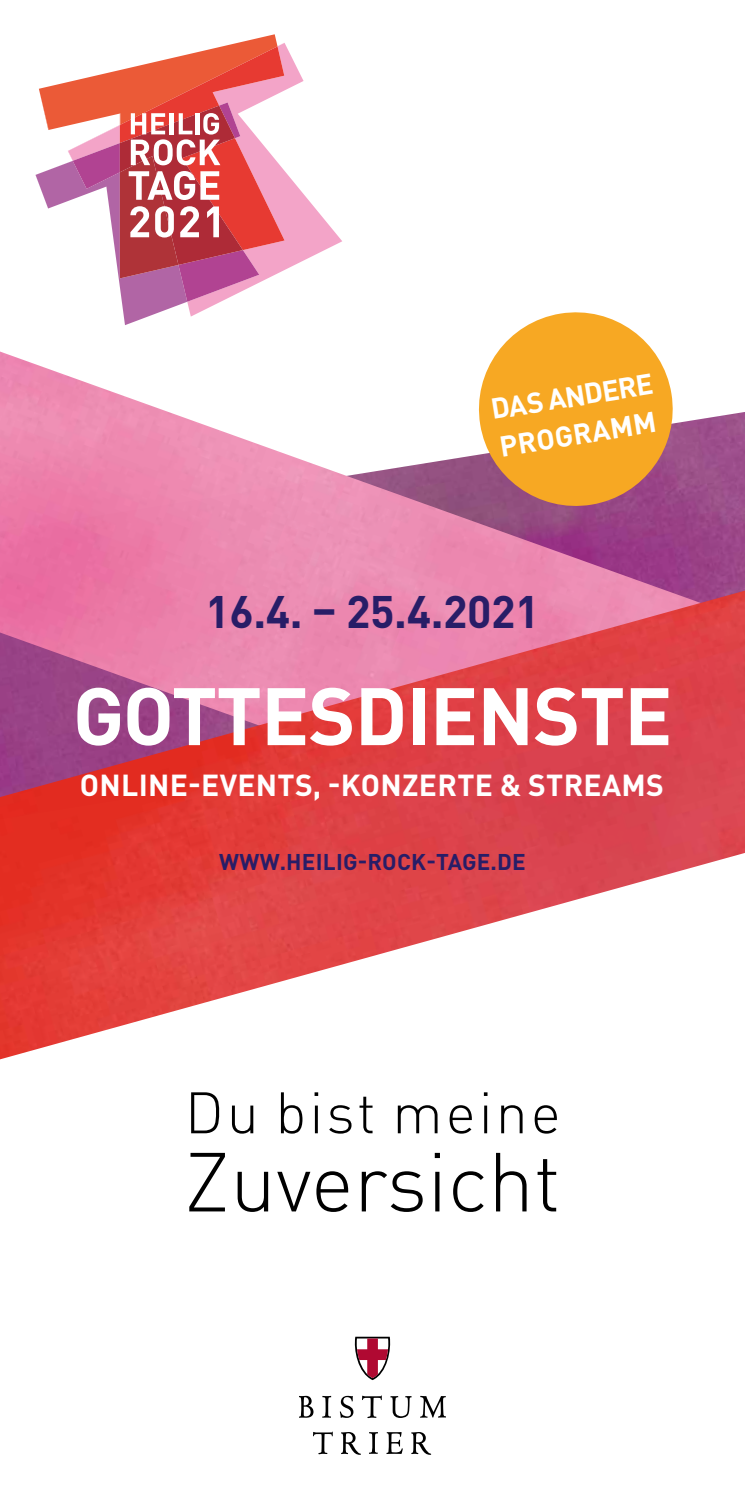
<style>
.page{position:relative;width:745px;height:1489px;background:#fff}
.page>*{position:absolute;margin:0;border:0;box-sizing:border-box;transform-origin:0 0}
.t1{font:300 82.25px "DIN Pro";color:#000}
.t2{font:700 80px "DIN Pro";letter-spacing:-.015em;color:#fff}
.t3{font:300 57.5px "DIN Pro";letter-spacing:.05em;color:#000}
.t4{font:700 45px "DIN Pro";letter-spacing:-.01em;color:#281d67}
.t5{font:700 30px "DIN Pro";letter-spacing:.01em;color:#fff}
.t6{font:700 28.5px/38px "DIN Pro";color:#fff}
.t7{font:700 22.5px "DIN Pro";letter-spacing:.01em;color:#281d67}
</style>
<div class="page">
<img style="left:0;top:351px;width:731px;height:239px">
<img style="left:0;top:590px;width:744px;height:469px">
<svg style="left:284px;top:43px;width:58px;height:227px"></svg>
<svg style="left:35px;top:34px;width:249px;height:291px"></svg>
<svg style="left:299px;top:1395px;width:14px;height:22px"></svg>
<svg style="left:322px;top:1395px;width:9px;height:22px"></svg>
<svg style="left:339px;top:1395px;width:14px;height:22px"></svg>
<svg style="left:362px;top:1395px;width:19px;height:22px"></svg>
<svg style="left:390px;top:1396px;width:21px;height:21px"></svg>
<svg style="left:420px;top:1395px;width:25px;height:22px"></svg>
<svg style="left:341px;top:1432px;width:20px;height:22px"></svg>
<svg style="left:386px;top:1432px;width:16px;height:21px"></svg>
<svg style="left:354px;top:1336px;width:37px;height:43px"></svg>
<svg style="left:369px;top:1432px;width:8px;height:21px"></svg>
<svg style="left:313px;top:1432px;width:19px;height:21px"></svg>
<svg style="left:411px;top:1432px;width:20px;height:22px"></svg>
<svg style="left:471px;top:312px;width:208px;height:201px"></svg>
<p class="t6" style="left:487px;top:389px;width:165px;rotate:-9deg">DAS ANDERE<br>PROGRAMM</p>
<h3 class="t4" style="left:205px;top:581px;width:335px">16.4. – 25.4.2021</h3>
<h2 class="t2" style="left:73px;top:661px;width:601px">GOTTESDIENSTE</h2>
<p class="t5" style="left:80px;top:764px;width:585px">ONLINE-EVENTS, -KONZERTE &amp; STREAMS</p>
<p class="t7" style="left:219px;top:846px;width:308px">WWW.HEILIG-ROCK-TAGE.DE</p>
<h3 class="t3" style="left:185px;top:1073px;width:377px">Du bist meine</h3>
<h1 class="t1" style="left:184px;top:1125px;width:378px">Zuversicht</h1>
</div>
